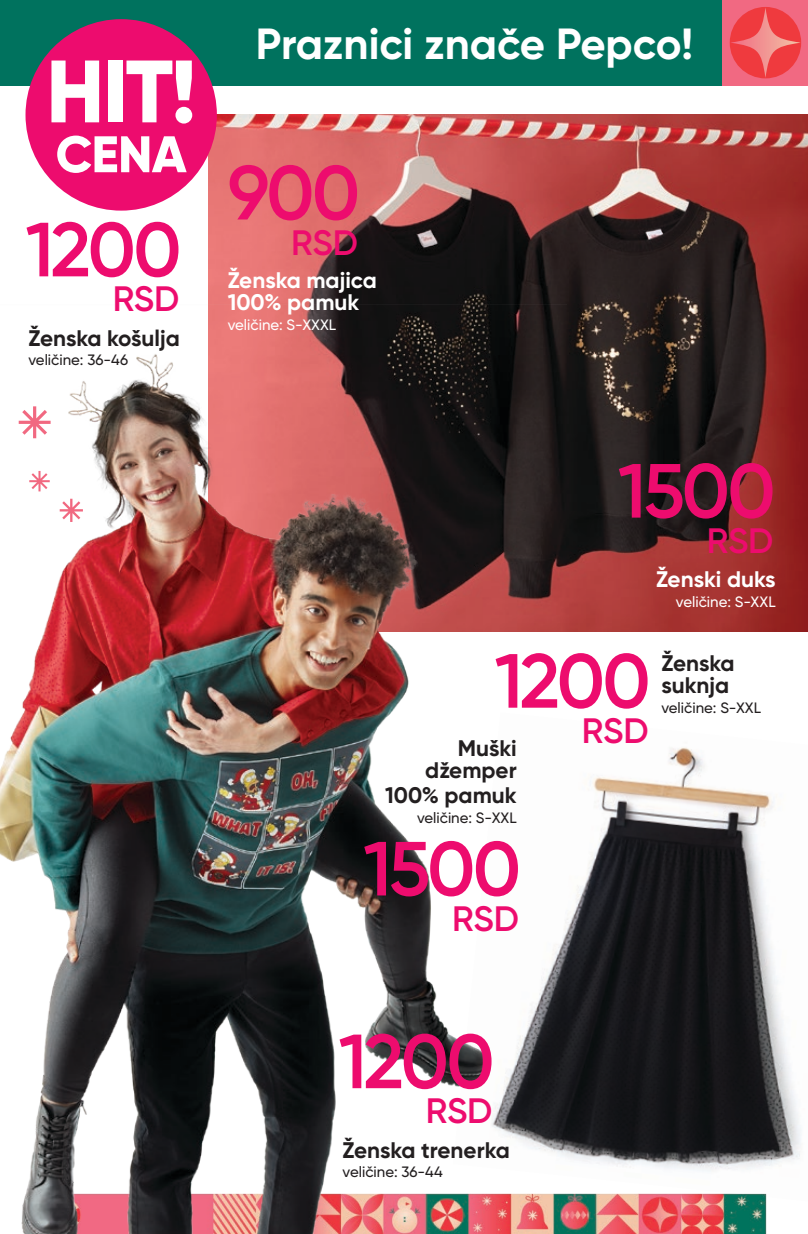
<style>
.page{position:relative;width:808px;height:1234px;background:#fff}
.page>*{position:absolute;margin:0;border:0;box-sizing:border-box;transform-origin:0 0}
.t1{font:800 88.2px "Gilroy";color:#fff}
.t2{font:600 76.5px "Gilroy";letter-spacing:-.04em;color:#ed0c6e}
.t3{font:800 51.3px "Gilroy";color:#fff}
.t4{font:700 43.5px "Gilroy";color:#fff}
.t5{font:600 35.25px "Gilroy";letter-spacing:-.005em;color:#ed0c6e}
.t6{font:700 22.5px/22.5px "Gilroy";color:#231f20}
.t7{font:700 22.5px/22.5px "Gilroy";color:#fff}
.t8{font:500 15px "Gilroy";color:#231f20}
.t9{font:500 15px "Gilroy";color:#fff}
</style>
<div class="page">
<img style="left:567px;top:1200px;width:200px;height:33px">
<img style="left:208px;top:115px;width:600px;height:516px">
<img style="left:567px;top:747px;width:214px;height:453px">
<div style="left:0;top:0;width:808px;height:85px;background:#00725e"></div>
<div style="left:723px;top:0;width:85px;height:85px;background:#f16982"></div>
<svg style="left:730px;top:7px;width:71px;height:71px;background:#ef4f52"></svg>
<img style="left:0;top:304px;width:567px;height:929px">
<img style="left:781px;top:579px;width:27px;height:53px">
<img style="left:781px;top:1018px;width:20px;height:144px">
<div style="left:26px;top:19px;width:191px;height:191px;background:#ed0c6e;border-radius:50%"></div>
<h1 class="t1" style="left:46px;top:36px;width:152px">HIT!</h1>
<h3 class="t3" style="left:56px;top:122px;width:132px">CENA</h3>
<h2 class="t2" style="left:26px;top:202px;width:157px">1200</h2>
<h3 class="t5" style="left:113px;top:277px;width:68px">RSD</h3>
<p class="t6" style="left:28px;top:326px;width:153px">Ženska košulja</p>
<p class="t8" style="left:28px;top:351px;width:101px">veličine: 36-46</p>
<h3 class="t4" style="left:256px;top:17px;width:439px">Praznici znače Pepco!</h3>
<h2 class="t2" style="left:228px;top:145px;width:134px">900</h2>
<h3 class="t5" style="left:291px;top:220px;width:68px">RSD</h3>
<p class="t7" style="left:228px;top:268px;width:151px">Ženska majica<br>100% pamuk</p>
<p class="t9" style="left:228px;top:315px;width:110px">veličine: S-XXXL</p>
<h2 class="t2" style="left:618px;top:443px;width:159px">1500</h2>
<h3 class="t5" style="left:707px;top:518px;width:68px">RSD</h3>
<p class="t7" style="left:656px;top:567px;width:121px">Ženski duks</p>
<p class="t9" style="left:676px;top:592px;width:101px">veličine: S-XXL</p>
<h2 class="t2" style="left:495px;top:633px;width:157px">1200</h2>
<h3 class="t5" style="left:582px;top:708px;width:68px">RSD</h3>
<p class="t6" style="left:425px;top:736px;width:93px;text-align:right">Muški džemper</p>
<p class="t6" style="left:385px;top:783px;width:133px">100% pamuk</p>
<p class="t8" style="left:417px;top:808px;width:101px">veličine: S-XXL</p>
<h2 class="t2" style="left:363px;top:821px;width:159px">1500</h2>
<h3 class="t5" style="left:452px;top:896px;width:68px">RSD</h3>
<p class="t6" style="left:661px;top:651px;width:75px">Ženska suknja</p>
<p class="t8" style="left:661px;top:698px;width:101px">veličine: S-XXL</p>
<h2 class="t2" style="left:339px;top:1013px;width:157px">1200</h2>
<h3 class="t5" style="left:426px;top:1088px;width:68px">RSD</h3>
<p class="t6" style="left:343px;top:1138px;width:169px">Ženska trenerka</p>
<p class="t8" style="left:343px;top:1162px;width:102px">veličine: 36-44</p>
</div>
